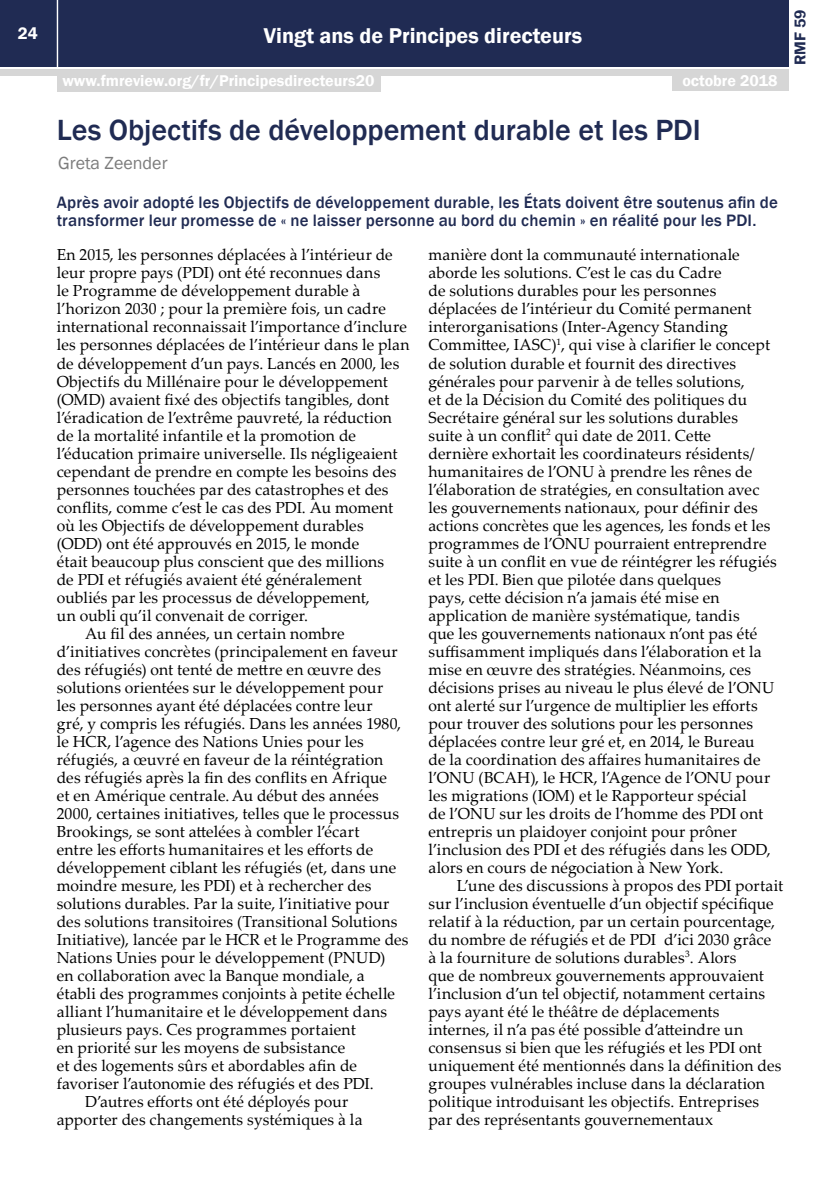
<style>
.page{position:relative;width:840px;height:1191px;background:#fff}
.page>*{position:absolute;margin:0;border:0;box-sizing:border-box;transform-origin:0 0}
.t1{font:500 30px "Franklin Gothic";letter-spacing:-.005em;color:#202b53}
.t2{font:600 22px "Franklin Gothic";color:#fff}
.t3{font:18px "Franklin Gothic";color:#7c7c7c}
.t4{font:500 17px/18px "Franklin Gothic";letter-spacing:.01em;color:#202b53}
.t5{font:600 17px "Franklin Gothic";color:#fff}
.t6{font:16px/18px "Palatino Linotype";letter-spacing:.01em;color:#000}
.t7{font:600 16px "Franklin Gothic";color:#fff}
.t8{font:600 16px "Franklin Gothic";color:#202b53}
</style>
<div class="page">
<div style="left:0;top:0;width:787px;height:66px;background:#202b53"></div>
<div style="left:0;top:69px;width:787px;height:6px;background:#d6d6d6"></div>
<hr style="left:57px;top:0;width:1px;height:67px;background:#fff">
<div style="left:671px;top:73px;width:116px;height:18px;background:#d6d6d6"></div>
<div style="left:57px;top:74px;width:323px;height:18px;background:#d6d6d6"></div>
<p class="t5" style="left:18px;top:23px;width:21px">24</p>
<h2 class="t2" style="left:264px;top:22px;width:319px">Vingt ans de Principes directeurs</h2>
<p class="t7" style="left:62px;top:71px;width:313px">www.fmreview.org/fr/Principesdirecteurs20</p>
<p class="t7" style="left:682px;top:71px;width:97px">octobre 2018</p>
<p class="t8" style="left:789px;top:65px;width:57px;rotate:-90deg">RMF 59</p>
<h1 class="t1" style="left:57px;top:112px;width:645px">Les Objectifs de développement durable et les PDI</h1>
<p class="t3" style="left:58px;top:152px;width:111px">Greta Zeender</p>
<p class="t4" style="left:57px;top:194px;width:722px">Après avoir adopté les Objectifs de développement durable, les États doivent être soutenus afin de transformer leur promesse de « ne laisser personne au bord du chemin » en réalité pour les PDI.</p>
<p class="t6" style="left:57px;top:245px;width:337px">En 2015, les personnes déplacées à l’intérieur de</p>
<p class="t6" style="left:57px;top:263px;width:325px">leur propre pays (PDI) ont été reconnues dans</p>
<p class="t6" style="left:57px;top:281px;width:305px">le Programme de développement durable à</p>
<p class="t6" style="left:57px;top:299px;width:330px">l’horizon 2030 ; pour la première fois, un cadre</p>
<p class="t6" style="left:57px;top:317px;width:351px">international reconnaissait l’importance d’inclure</p>
<p class="t6" style="left:57px;top:335px;width:354px">les personnes déplacées de l’intérieur dans le plan</p>
<p class="t6" style="left:57px;top:353px;width:344px">de développement d’un pays. Lancés en 2000, les</p>
<p class="t6" style="left:57px;top:371px;width:332px">Objectifs du Millénaire pour le développement</p>
<p class="t6" style="left:57px;top:389px;width:334px">(OMD) avaient fixé des objectifs tangibles, dont</p>
<p class="t6" style="left:57px;top:407px;width:336px">l’éradication de l’extrême pauvreté, la réduction</p>
<p class="t6" style="left:57px;top:425px;width:300px">de la mortalité infantile et la promotion de</p>
<p class="t6" style="left:57px;top:443px;width:342px">l’éducation primaire universelle. Ils négligeaient</p>
<p class="t6" style="left:57px;top:461px;width:341px">cependant de prendre en compte les besoins des</p>
<p class="t6" style="left:57px;top:479px;width:333px">personnes touchées par des catastrophes et des</p>
<p class="t6" style="left:57px;top:497px;width:338px">conflits, comme c’est le cas des PDI. Au moment</p>
<p class="t6" style="left:57px;top:515px;width:308px">où les Objectifs de développement durables</p>
<p class="t6" style="left:57px;top:533px;width:304px">(ODD) ont été approuvés en 2015, le monde</p>
<p class="t6" style="left:57px;top:551px;width:329px">était beaucoup plus conscient que des millions</p>
<p class="t6" style="left:57px;top:569px;width:306px">de PDI et réfugiés avaient été généralement</p>
<p class="t6" style="left:57px;top:587px;width:314px">oubliés par les processus de développement,</p>
<p class="t6" style="left:57px;top:605px;width:253px">un oubli qu’il convenait de corriger.</p>
<p class="t6" style="left:85px;top:623px;width:261px">Au fil des années, un certain nombre</p>
<p class="t6" style="left:57px;top:641px;width:342px">d’initiatives concrètes (principalement en faveur</p>
<p class="t6" style="left:57px;top:659px;width:325px">des réfugiés) ont tenté de mettre en œuvre des</p>
<p class="t6" style="left:57px;top:677px;width:328px">solutions orientées sur le développement pour</p>
<p class="t6" style="left:57px;top:695px;width:317px">les personnes ayant été déplacées contre leur</p>
<p class="t6" style="left:57px;top:713px;width:346px">gré, y compris les réfugiés. Dans les années 1980,</p>
<p class="t6" style="left:57px;top:731px;width:308px">le HCR, l’agence des Nations Unies pour les</p>
<p class="t6" style="left:57px;top:749px;width:328px">réfugiés, a œuvré en faveur de la réintégration</p>
<p class="t6" style="left:57px;top:767px;width:331px">des réfugiés après la fin des conflits en Afrique</p>
<p class="t6" style="left:57px;top:785px;width:323px">et en Amérique centrale.Au début des années</p>
<p class="t6" style="left:57px;top:803px;width:343px">2000, certaines initiatives, telles que le processus</p>
<p class="t6" style="left:57px;top:821px;width:304px">Brookings, se sont attelées à combler l’écart</p>
<p class="t6" style="left:57px;top:839px;width:318px">entre les efforts humanitaires et les efforts de</p>
<p class="t6" style="left:57px;top:857px;width:341px">développement ciblant les réfugiés (et, dans une</p>
<p class="t6" style="left:57px;top:875px;width:316px">moindre mesure, les PDI) et à rechercher des</p>
<p class="t6" style="left:57px;top:893px;width:334px">solutions durables. Par la suite, l’initiative pour</p>
<p class="t6" style="left:57px;top:911px;width:342px">des solutions transitoires (Transitional Solutions</p>
<p class="t6" style="left:57px;top:929px;width:353px">Initiative), lancée par le HCR et le Programme des</p>
<p class="t6" style="left:57px;top:947px;width:330px">Nations Unies pour le développement (PNUD)</p>
<p class="t6" style="left:57px;top:965px;width:309px">en collaboration avec la Banque mondiale, a</p>
<p class="t6" style="left:57px;top:983px;width:339px">établi des programmes conjoints à petite échelle</p>
<p class="t6" style="left:57px;top:1001px;width:332px">alliant l’humanitaire et le développement dans</p>
<p class="t6" style="left:57px;top:1019px;width:300px">plusieurs pays. Ces programmes portaient</p>
<p class="t6" style="left:57px;top:1037px;width:290px">en priorité sur les moyens de subsistance</p>
<p class="t6" style="left:57px;top:1055px;width:301px">et des logements sûrs et abordables afin de</p>
<p class="t6" style="left:57px;top:1073px;width:318px">favoriser l’autonomie des réfugiés et des PDI.</p>
<p class="t6" style="left:85px;top:1091px;width:265px">D’autres efforts ont été déployés pour</p>
<p class="t6" style="left:57px;top:1109px;width:307px">apporter des changements systémiques à la</p>
<p class="t6" style="left:428px;top:245px;width:349px">manière dont la communauté internationale aborde les solutions. C’est le cas du Cadre<br>de solutions durables pour les personnes déplacées de l’intérieur du Comité permanent interorganisations (Inter-Agency Standing Committee, IASC)<sup>1</sup>, qui vise à clarifier le concept de solution durable et fournit des directives générales pour parvenir à de telles solutions,<br>et de la Décision du Comité des politiques du Secrétaire général sur les solutions durables<br>suite à un conflit<sup>2</sup> qui date de 2011. Cette<br>dernière exhortait les coordinateurs résidents/ humanitaires de l’ONU à prendre les rênes de l’élaboration de stratégies, en consultation avec les gouvernements nationaux, pour définir des actions concrètes que les agences, les fonds et les programmes de l’ONU pourraient entreprendre suite à un conflit en vue de réintégrer les réfugiés et les PDI. Bien que pilotée dans quelques<br>pays, cette décision n’a jamais été mise en application de manière systématique, tandis<br>que les gouvernements nationaux n’ont pas été suffisamment impliqués dans l’élaboration et la mise en œuvre des stratégies. Néanmoins, ces décisions prises au niveau le plus élevé de l’ONU ont alerté sur l’urgence de multiplier les efforts pour trouver des solutions pour les personnes déplacées contre leur gré et, en 2014, le Bureau<br>de la coordination des affaires humanitaires de l’ONU (BCAH), le HCR, l’Agence de l’ONU pour les migrations (IOM) et le Rapporteur spécial<br>de l’ONU sur les droits de l’homme des PDI ont entrepris un plaidoyer conjoint pour prôner l’inclusion des PDI et des réfugiés dans les ODD, alors en cours de négociation à New York.</p>
<p class="t6" style="left:428px;top:875px;width:356px;text-indent:28px">L’une des discussions à propos des PDI portait sur l’inclusion éventuelle d’un objectif spécifique relatif à la réduction, par un certain pourcentage, du nombre de réfugiés et de PDI d’ici 2030 grâce<br>à la fourniture de solutions durables<sup>3</sup>. Alors<br>que de nombreux gouvernements approuvaient l’inclusion d’un tel objectif, notamment certains pays ayant été le théâtre de déplacements internes, il n’a pas été possible d’atteindre un consensus si bien que les réfugiés et les PDI ont uniquement été mentionnés dans la définition des groupes vulnérables incluse dans la déclaration politique introduisant les objectifs. Entreprises par des représentants gouvernementaux</p>
</div>
